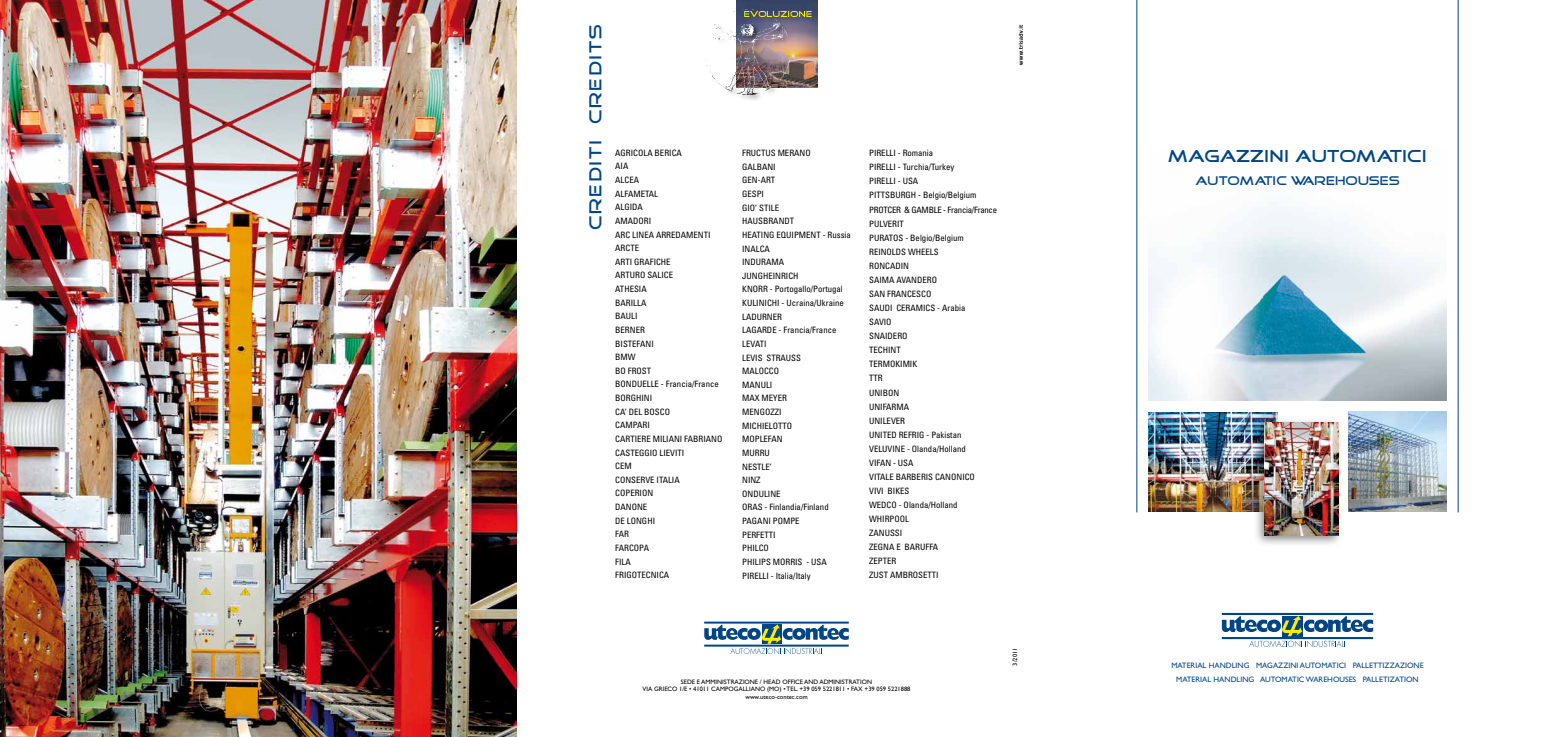
<style>
.page{position:relative;width:1558px;height:737px;background:#fff}
.page>*{position:absolute;margin:0;border:0;box-sizing:border-box;transform-origin:0 0}
.t1{font:17.5px "Good Times";color:#004687}
.t2{font:17.5px "Good Times";letter-spacing:.09em;color:#004687}
.t3{font:12.69px "Good Times";color:#004687}
.t4{font:condensed 8.75px/13.7px "Univers";color:#000}
.t5{font:7.88px/14px "Gill Sans";color:#004687;text-align:center}
.t6{font:6.39px/7.7px "Gill Sans";color:#000;text-align:center}
</style>
<div class="page">
<img style="left:0;top:0;width:516px;height:737px">
<img style="left:1148px;top:202px;width:298px;height:198px">
<hr style="left:1136px;top:0;width:1px;height:512px;background:#004687">
<hr style="left:1457px;top:0;width:1px;height:512px;background:#004687">
<hr style="left:1222px;top:613px;width:151px;height:2px;background:#004687">
<svg style="left:1222px;top:616px;width:151px;height:31px"></svg>
<img style="left:1348px;top:412px;width:98px;height:99px">
<img style="left:1148px;top:412px;width:129px;height:100px">
<div style="left:1253px;top:418px;width:90px;height:129px;background:#000;opacity:.45"></div>
<img style="left:1264px;top:422px;width:74px;height:113px">
<hr style="left:704px;top:621px;width:145px;height:2px;background:#004687">
<svg style="left:704px;top:624px;width:145px;height:30px"></svg>
<img style="left:705px;top:11px;width:71px;height:89px">
<img style="left:736px;top:0;width:82px;height:88px">
<img style="left:736px;top:4px;width:56px;height:84px">
<svg style="left:744px;top:11px;width:67px;height:6px"></svg>
<svg style="left:1019px;top:25px;width:4px;height:40px"></svg>
<h1 class="t2" style="left:587px;top:230px;width:207px;rotate:-90deg">CREDITI CREDITS</h1>
<p class="t4" style="left:615px;top:146px;width:109px">AGRICOLA BERICA<br>AIA<br>ALCEA<br>ALFAMETAL<br>ALGIDA<br>AMADORI<br>ARC LINEA ARREDAMENTI<br>ARCTE<br>ARTI GRAFICHE<br>ARTURO SALICE<br>ATHESIA<br>BARILLA<br>BAULI<br>BERNER<br>BISTEFANI<br>BMW<br>BO FROST<br>BONDUELLE - Francia/France<br>BORGHINI<br>CA’ DEL BOSCO<br>CAMPARI<br>CARTIERE MILIANI FABRIANO<br>CASTEGGIO LIEVITI<br>CEM<br>CONSERVE ITALIA<br>COPERION<br>DANONE<br>DE LONGHI<br>FAR<br>FARCOPA<br>FILA<br>FRIGOTECNICA</p>
<p class="t4" style="left:742px;top:146px;width:110px">FRUCTUS MERANO<br>GALBANI<br>GEN-ART<br>GESPI<br>GIO’ STILE<br>HAUSBRANDT<br>HEATING EQUIPMENT - Russia<br>INALCA<br>INDURAMA<br>JUNGHEINRICH<br>KNORR - Portogallo/Portugal<br>KULINICHI - Ucraina/Ukraine<br>LADURNER<br>LAGARDE - Francia/France<br>LEVATI<br>LEVIS STRAUSS<br>MALOCCO<br>MANULI<br>MAX MEYER<br>MENGOZZI<br>MICHIELOTTO<br>MOPLEFAN<br>MURRU<br>NESTLE’<br>NINZ<br>ONDULINE<br>ORAS - Finlandia/Finland<br>PAGANI POMPE<br>PERFETTI<br>PHILCO<br>PHILIPS MORRIS - USA<br>PIRELLI - Italia/Italy</p>
<p class="t4" style="left:869px;top:146px;width:129px;line-height:14.1px">PIRELLI - Romania<br>PIRELLI - Turchia/Turkey<br>PIRELLI - USA<br>PITTSBURGH - Belgio/Belgium<br>PROTCER &amp; GAMBLE - Francia/France<br>PULVERIT<br>PURATOS - Belgio/Belgium<br>REINOLDS WHEELS<br>RONCADIN<br>SAIMA AVANDERO<br>SAN FRANCESCO<br>SAUDI CERAMICS - Arabia<br>SAVIO<br>SNAIDERO<br>TECHINT<br>TERMOKIMIK<br>TTR<br>UNIBON<br>UNIFARMA<br>UNILEVER<br>UNITED REFRIG - Pakistan<br>VELUVINE - Olanda/Holland<br>VIFAN - USA<br>VITALE BARBERIS CANONICO<br>VIVI BIKES<br>WEDCO - Olanda/Holland<br>WHIRPOOL<br>ZANUSSI<br>ZEGNA E BARUFFA<br>ZEPTER<br>ZUST AMBROSETTI</p>
<p class="t6" style="left:642px;top:677px;width:269px">SEDE E AMMINISTRAZIONE / HEAD OFFICE AND ADMINISTRATION<br>VIA GRIECO 1/E • 41011 CAMPOGALLIANO (MO) • TEL. +39 059 5221811 • FAX +39 059 5221888 www.uteco-contec.com</p>
<p class="t6" style="left:1011px;top:665px;width:19px;rotate:-90deg">3/2011</p>
<h1 class="t1" style="left:1168px;top:148px;width:260px">MAGAZZINI AUTOMATICI</h1>
<h2 class="t3" style="left:1195px;top:174px;width:206px">AUTOMATIC WAREHOUSES</h2>
<p class="t5" style="left:1171px;top:659px;width:254px">MATERIAL HANDLING MAGAZZINI AUTOMATICI PALLETTIZZAZIONE<br>MATERIAL HANDLING AUTOMATIC WAREHOUSES PALLETIZATION</p>
</div>
